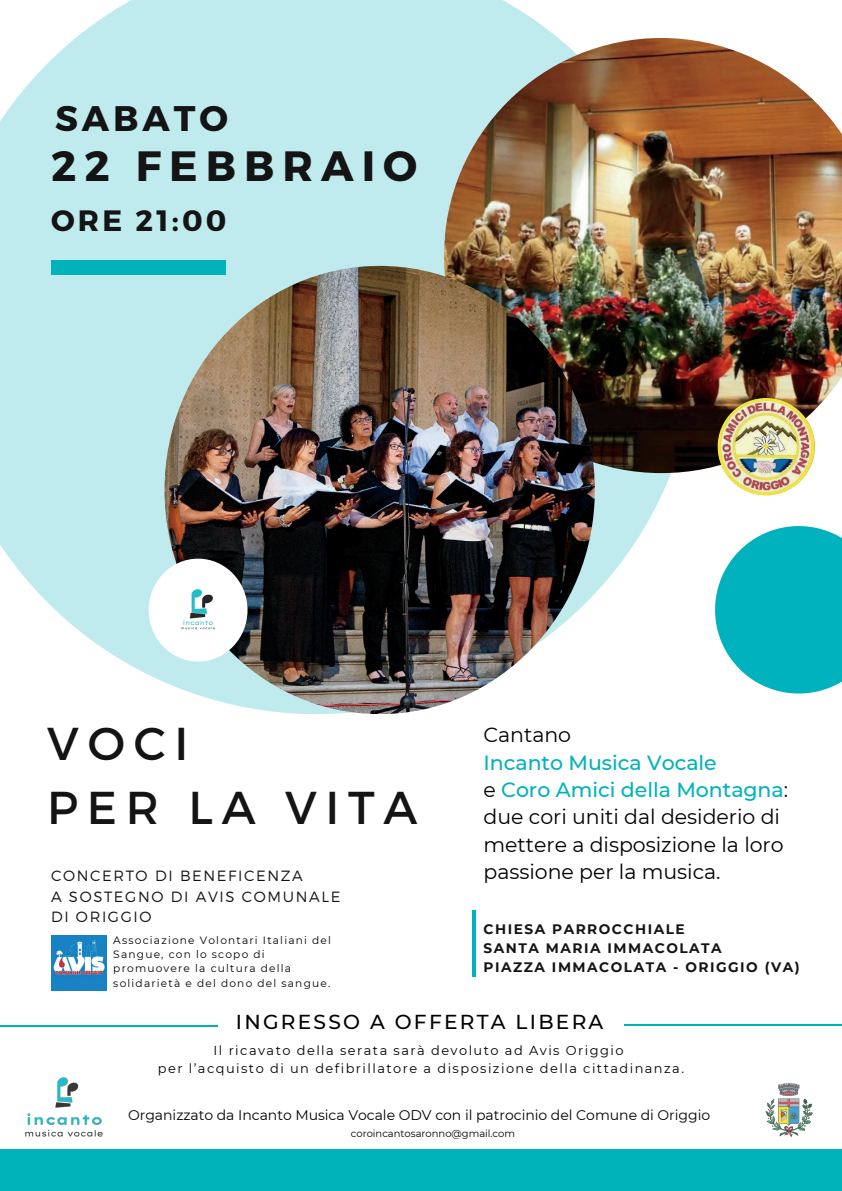
<style>
.page{position:relative;width:842px;height:1191px;background:#fff}
.page>*{position:absolute;margin:0;border:0;box-sizing:border-box;transform-origin:0 0}
.t1{font:46px/63.8px "Montserrat";letter-spacing:.19em;color:#141414}
.t2{font:700 42.3px "Montserrat";letter-spacing:.19em;color:#141414}
.t3{font:700 35.5px "Montserrat";letter-spacing:.11em;color:#141414}
.t4{font:700 29.4px "Montserrat";letter-spacing:.11em;color:#141414}
.t5{font:20.5px/27.3px "Montserrat";color:#000}
.t6{font:500 20.2px "Montserrat";letter-spacing:.11em;color:#000}
.t7{font:300 14.8px/20.6px "Montserrat";letter-spacing:.11em;color:#141414}
.t8{font:14px "Montserrat";color:#000}
.t9{font:700 13.7px "Montserrat";letter-spacing:.11em;color:#141414}
.t10{font:13px "Montserrat";letter-spacing:.11em;color:#000}
.t11{font:10.6px/14.2px "Montserrat";letter-spacing:.11em;color:#000}
.t12{font:10px "Montserrat";color:#000}
.s1{font-weight:500;color:#00b3bb}
</style>
<div class="page">
<svg style="left:0;top:0;width:671px;height:714px;fill:#c0ebee"></svg>
<img style="left:444px;top:38px;width:398px;height:435px">
<img style="left:165px;top:266px;width:430px;height:448px;border-radius:50%">
<svg style="left:715px;top:526px;width:127px;height:167px;background:#27bdc8"></svg>
<img style="left:149px;top:558px;width:99px;height:103px;border-radius:50%">
<img style="left:718px;top:398px;width:97px;height:97px;border-radius:50%">
<div style="left:0;top:1149px;width:842px;height:41px;background:#00b3bb"></div>
<img style="left:51px;top:935px;width:56px;height:54px">
<hr style="left:472px;top:910px;width:4px;height:66px;background:#00b3bb">
<img style="left:25px;top:1077px;width:78px;height:60px">
<img style="left:765px;top:1083px;width:48px;height:53px">
<hr style="left:0;top:1024px;width:218px;height:2px;background:#00b2be">
<hr style="left:624px;top:1024px;width:218px;height:1px;background:#00b2be">
<div style="left:51px;top:261px;width:175px;height:14px;background:#00b3bb"></div>
<p class="t3" style="left:55px;top:95px;width:174px">SABATO</p>
<h5 class="t2" style="left:51px;top:138px;width:368px">22 FEBBRAIO</h5>
<p class="t4" style="left:51px;top:201px;width:177px">ORE 21:00</p>
<p class="t1" style="left:47px;top:709px;width:372px">VOCI<br>PER LA VITA</p>
<p class="t5" style="left:483px;top:721px;width:306px">Cantano<br><span class="s1">Incanto Musica Vocale<br></span>e <span class="s1">Coro Amici della Montagna</span>: due cori uniti dal desiderio di mettere a disposizione la loro passione per la musica.</p>
<p class="t7" style="left:51px;top:864px;width:253px">CONCERTO DI BENEFICENZA</p>
<p class="t7" style="left:51px;top:885px;width:291px">A SOSTEGNO DI AVIS COMUNALE<br>DI ORIGGIO</p>
<p class="t9" style="left:483px;top:920px;width:203px">CHIESA PARROCCHIALE</p>
<h2 class="t9" style="left:483px;top:939px;width:240px">SANTA MARIA IMMACOLATA</h2>
<p class="t9" style="left:483px;top:958px;width:318px">PIAZZA IMMACOLATA - ORIGGIO (VA)</p>
<p class="t11" style="left:113px;top:933px;width:219px">Associazione Volontari Italiani del<br>Sangue, con lo scopo di promuovere la cultura della solidarietà e del dono del sangue.</p>
<h6 class="t6" style="left:236px;top:1009px;width:369px">INGRESSO A OFFERTA LIBERA</h6>
<p class="t10" style="left:213px;top:1042px;width:412px">Il ricavato della serata sarà devoluto ad Avis Origgio</p>
<p class="t10" style="left:158px;top:1060px;width:528px">per l’acquisto di un defibrillatore a disposizione della cittadinanza.</p>
<p class="t8" style="left:128px;top:1106px;width:584px">Organizzato da Incanto Musica Vocale ODV con il patrocinio del Comune di Origgio</p>
<p class="t12" style="left:351px;top:1127px;width:166px">coroincantosaronno@gmail.com</p>
</div>
